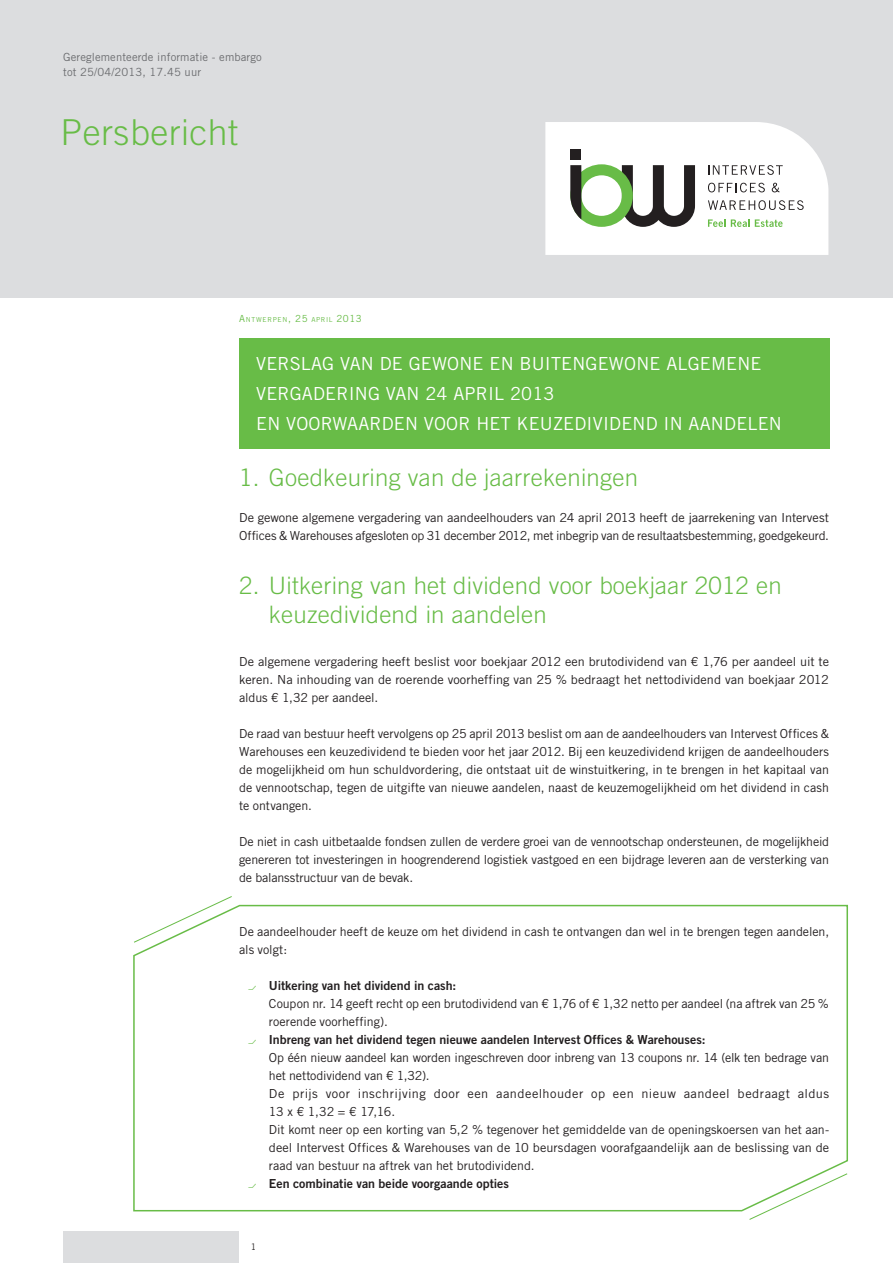
<style>
.page{position:relative;width:893px;height:1263px;background:#fff}
.page>*{position:absolute;margin:0;border:0;box-sizing:border-box;transform-origin:0 0}
.t1{font:300 35.7px "Trade Gothic LT Std";letter-spacing:.015em;color:#68bc47}
.t2{font:300 24px/28.8px "Trade Gothic LT Std";letter-spacing:.01em;color:#68bc47}
.t3{font:18px/30px "Trade Gothic LT Std";letter-spacing:.01em;color:#fff}
.t4{font:12.45px/18px "Trade Gothic LT Std";letter-spacing:-.005em;color:#231f20}
.t5{font:12.45px "Trade Gothic LT Std Bd 2";color:#231f20}
.t6{font:11.25px/15px "Trade Gothic LT Std";letter-spacing:.01em;color:#6c6d70}
.t7{font:9px "Trade Gothic LT Std";color:#231f20}
.t8{font:6.9px "Trade Gothic LT Std";letter-spacing:.105em;color:#68bc47}
.s1{font-size:9.75px}
</style>
<div class="page">
<div style="left:0;top:0;width:893px;height:298px;background:#dcdddf"></div>
<svg style="left:545px;top:122px;width:283px;height:133px;background:#e4e7e2"></svg>
<div style="left:64px;top:1231px;width:175px;height:32px;background:#dcdddf"></div>
<svg style="left:133px;top:904px;width:715px;height:308px"></svg>
<div style="left:239px;top:338px;width:590px;height:110px;background:#68bc47"></div>
<svg style="left:749px;top:1173px;width:99px;height:47px"></svg>
<svg style="left:133px;top:896px;width:99px;height:47px"></svg>
<svg style="left:248px;top:986px;width:8px;height:4px"></svg>
<svg style="left:248px;top:1040px;width:8px;height:4px"></svg>
<svg style="left:248px;top:1184px;width:8px;height:4px"></svg>
<p class="t6" style="left:63px;top:50px;width:200px">Gereglementeerde informatie - embargo tot 25/04/2013, 17.45 uur</p>
<h1 class="t1" style="left:61px;top:111px;width:179px">Persbericht</h1>
<p class="t8" style="left:239px;top:315px;width:124px"><span class="s1">A</span>NTWERPEN<span class="s1">, 25</span> APRIL <span class="s1">2013</span></p>
<h3 class="t3" style="left:256px;top:348px;width:527px">VERSLAG VAN DE GEWONE EN BUITENGEWONE ALGEMENE<br>VERGADERING VAN 24 APRIL 2013<br>EN VOORWAARDEN VOOR HET KEUZEDIVIDEND IN AANDELEN</h3>
<h2 class="t2" style="left:239px;top:463px;width:400px">1. Goedkeuring van de jaarrekeningen</h2>
<p class="t4" style="left:239px;top:508px;width:591px">De gewone algemene vergadering van aandeelhouders van 24 april 2013 heeft de jaarrekening van Intervest<br>Offices &amp; Warehouses afgesloten op 31 december 2012, met inbegrip van de resultaatsbestemming, goedgekeurd.</p>
<h2 class="t2" style="left:269px;top:571px;width:514px;text-indent:-30px">2. Uitkering van het dividend voor boekjaar 2012 en keuzedividend in aandelen</h2>
<p class="t4" style="left:239px;top:652px;width:591px;text-align:justify">De algemene vergadering heeft beslist voor boekjaar 2012 een brutodividend van € 1,76 per aandeel uit te keren. Na inhouding van de roerende voorheffing van 25 % bedraagt het nettodividend van boekjaar 2012 aldus € 1,32 per aandeel.</p>
<p class="t4" style="left:239px;top:724px;width:591px;text-align:justify">De raad van bestuur heeft vervolgens op 25 april 2013 beslist om aan de aandeelhouders van Intervest Offices &amp; Warehouses een keuzedividend te bieden voor het jaar 2012. Bij een keuzedividend krijgen de aandeelhouders de mogelijkheid om hun schuldvordering, die ontstaat uit de winstuitkering, in te brengen in het kapitaal van de vennootschap, tegen de uitgifte van nieuwe aandelen, naast de keuzemogelijkheid om het dividend in cash te ontvangen.</p>
<p class="t4" style="left:239px;top:832px;width:591px;text-align:justify">De niet in cash uitbetaalde fondsen zullen de verdere groei van de vennootschap ondersteunen, de mogelijkheid genereren tot investeringen in hoogrenderend logistiek vastgoed en een bijdrage leveren aan de versterking van de balansstructuur van de bevak.</p>
<p class="t4" style="left:239px;top:922px;width:591px">De aandeelhouder heeft de keuze om het dividend in cash te ontvangen dan wel in te brengen tegen aandelen, als volgt:</p>
<p class="t5" style="left:269px;top:978px;width:189px">Uitkering van het dividend in cash:</p>
<p class="t4" style="left:269px;top:994px;width:562px">Coupon nr. 14 geeft recht op een brutodividend van € 1,76 of € 1,32 netto per aandeel (na aftrek van 25 % roerende voorheffing).</p>
<p class="t5" style="left:269px;top:1032px;width:438px">Inbreng van het dividend tegen nieuwe aandelen Intervest Offices &amp; Warehouses:</p>
<p class="t4" style="left:269px;top:1048px;width:562px">Op één nieuw aandeel kan worden ingeschreven door inbreng van 13 coupons nr. 14 (elk ten bedrage van het nettodividend van € 1,32).<br>De prijs voor inschrijving door een aandeelhouder op een nieuw aandeel bedraagt aldus 13 x € 1,32 = € 17,16.<br>Dit komt neer op een korting van 5,2 % tegenover het gemiddelde van de openingskoersen van het aan&shy;deel Intervest Offices &amp; Warehouses van de 10 beursdagen voorafgaandelijk aan de beslissing van de raad van bestuur na aftrek van het brutodividend.</p>
<p class="t5" style="left:269px;top:1176px;width:242px">Een combinatie van beide voorgaande opties</p>
<p class="t7" style="left:251px;top:1241px;width:7px">1</p>
</div>
